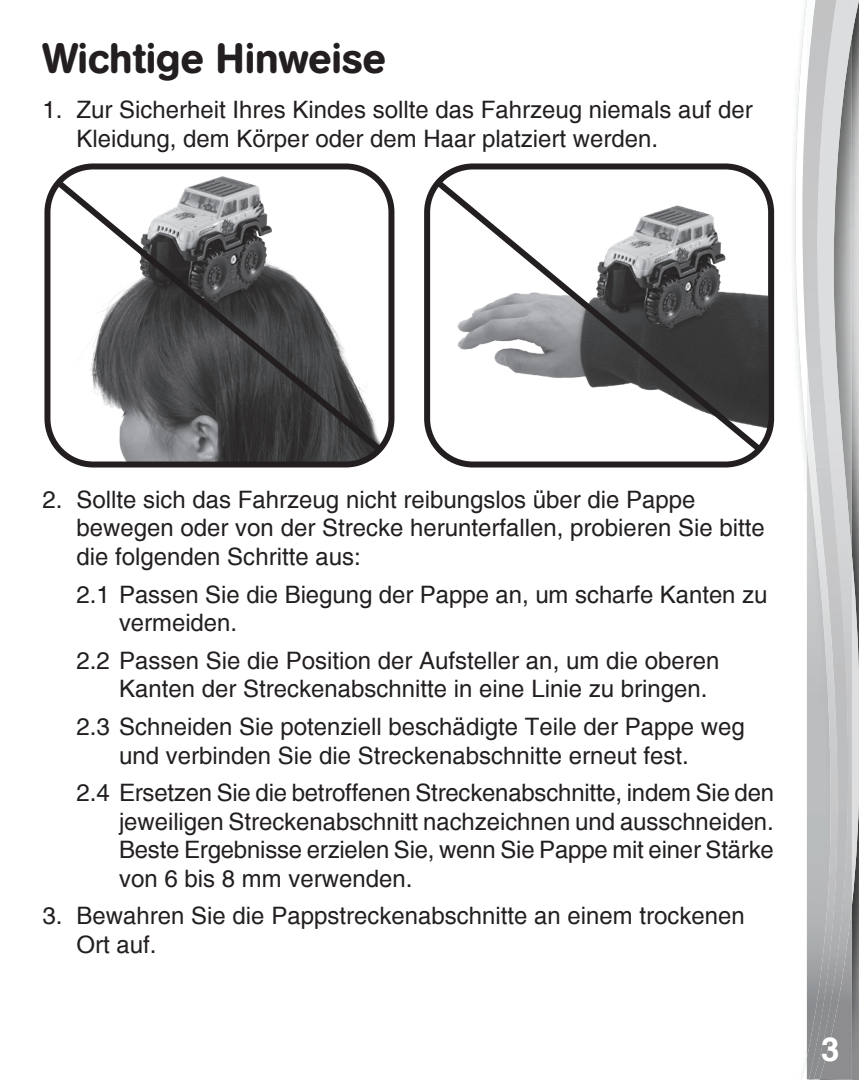
<style>
.page{position:relative;width:859px;height:1080px;background:#fff}
.page>*{position:absolute;margin:0;border:0;box-sizing:border-box;transform-origin:0 0}
.t1{font:500 42px "AG Book Rounded";color:#231f20}
.t2{font:700 33px "Helvetica";color:#fff}
.t3{font:24px/28.8px "Helvetica";color:#231f20}
</style>
<div class="page">
<svg style="left:795px;top:0;width:12px;height:1080px"></svg>
<svg style="left:807px;top:0;width:52px;height:1080px"></svg>
<img style="left:850px;top:0;width:2px;height:1079px">
<img style="left:840px;top:0;width:10px;height:1079px">
<img style="left:807px;top:0;width:33px;height:1079px">
<div style="left:44px;top:163px;width:350px;height:305px;border:6px solid #231f20;border-radius:46px"></div>
<div style="left:424px;top:163px;width:350px;height:305px;border:6px solid #231f20;border-radius:46px"></div>
<svg style="left:49px;top:174px;width:339px;height:284px"></svg>
<svg style="left:429px;top:174px;width:340px;height:285px"></svg>
<h1 class="t1" style="left:43px;top:33px;width:345px">Wichtige Hinweise</h1>
<p class="t3" style="left:77px;top:96px;width:678px;text-indent:-34px">1. Zur Sicherheit Ihres Kindes sollte das Fahrzeug niemals auf der<br>Kleidung, dem Körper oder dem Haar platziert werden.</p>
<p class="t3" style="left:77px;top:485px;width:690px;text-indent:-34px">2. Sollte sich das Fahrzeug nicht reibungslos über die Pappe bewegen oder von der Strecke herunterfallen, probieren Sie bitte die folgenden Schritte aus:</p>
<p class="t3" style="left:119px;top:580px;width:650px;text-indent:-43px">2.1 Passen Sie die Biegung der Pappe an, um scharfe Kanten zu vermeiden.</p>
<p class="t3" style="left:119px;top:646px;width:602px;text-indent:-43px">2.2 Passen Sie die Position der Aufsteller an, um die oberen<br>Kanten der Streckenabschnitte in eine Linie zu bringen.</p>
<p class="t3" style="left:77px;top:712px;width:670px;text-align:center">2.3 Schneiden Sie potenziell beschädigte Teile der Pappe weg und verbinden Sie die Streckenabschnitte erneut fest.</p>
<p class="t3" style="left:119px;top:778px;width:657px;text-align:justify;text-indent:-43px">2.4 Ersetzen Sie die betroffenen Streckenabschnitte, indem Sie den jeweiligen Streckenabschnitt nachzeichnen und ausschneiden.<br>Beste Ergebnisse erzielen Sie, wenn Sie Pappe mit einer Stärke von 6 bis 8 mm verwenden.</p>
<p class="t3" style="left:77px;top:902px;width:670px;text-indent:-34px">3. Bewahren Sie die Pappstreckenabschnitte an einem trockenen<br>Ort auf.</p>
<h2 class="t2" style="left:821px;top:1029px;width:20px">3</h2>
</div>
